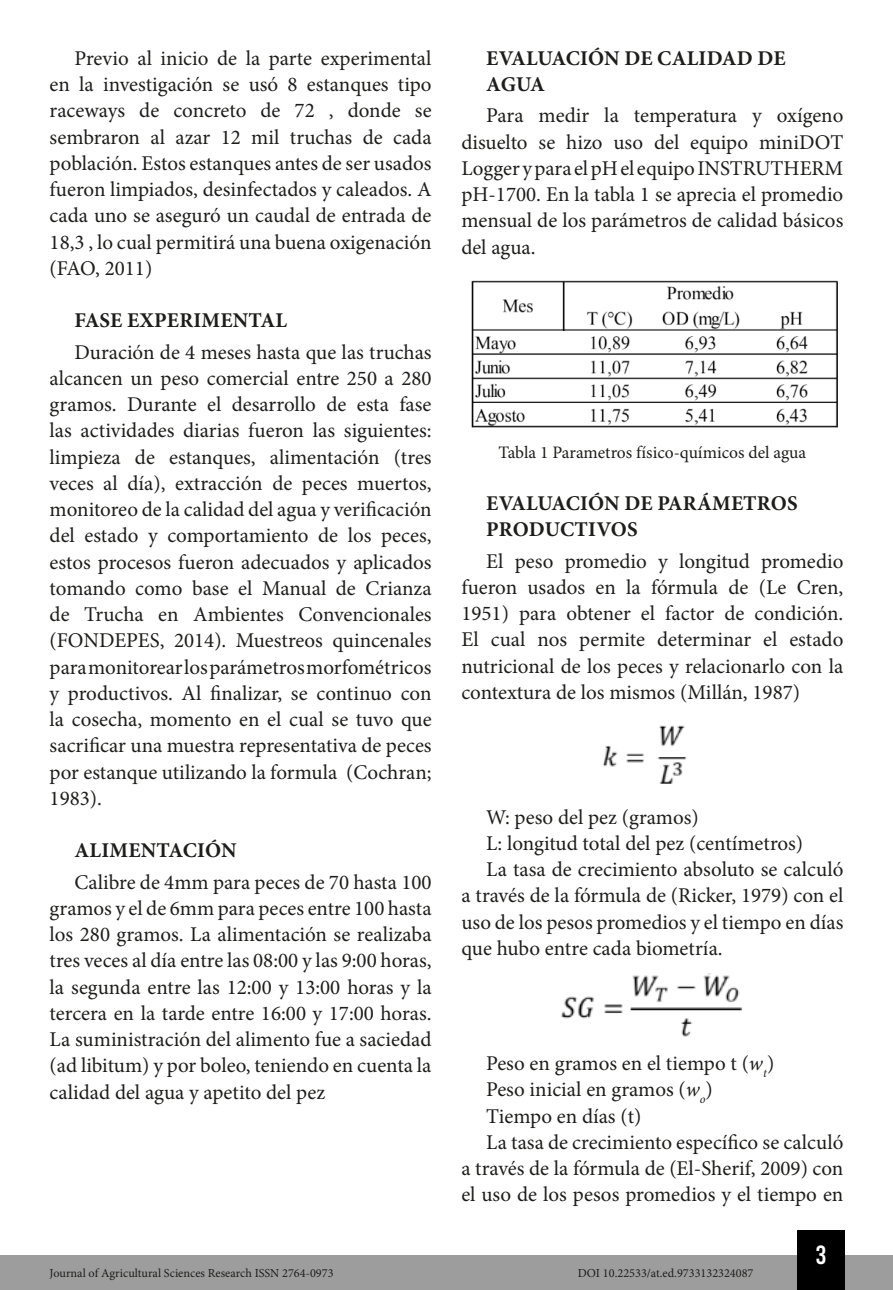
<style>
.page{position:relative;width:893px;height:1290px;background:#fff}
.page>*{position:absolute;margin:0;border:0;box-sizing:border-box;transform-origin:0 0}
.t1{font:26.25px "Bebas Kai";color:#fff}
.t2{font:21px/26.2px "Minion Pro";color:#1d1d1b;text-align:justify}
.t3{font:700 21px/26.2px "Minion Pro";letter-spacing:.01em;color:#1d1d1b}
.t4{font:17.5px "Minion Pro";color:#1d1d1b}
.t5{font:12.25px "Minion Pro";color:#1d1d1b}
.s1{font-style:italic}
</style>
<div class="page">
<div style="left:0;top:1255px;width:893px;height:35px;background:#9d9d9d"></div>
<div style="left:797px;top:1230px;width:48px;height:60px;background:#000"></div>
<img style="left:471px;top:280px;width:367px;height:148px">
<img style="left:602px;top:725px;width:85px;height:59px">
<img style="left:561px;top:973px;width:181px;height:64px">
<p class="t2" style="left:50px;top:45px;width:384px;text-indent:25px">Previo al inicio de la parte experimental en la investigación se usó 8 estanques tipo raceways de concreto de 72 , donde se sembraron al azar 12 mil truchas de cada población. Estos estanques antes de ser usados fueron limpiados, desinfectados y caleados. A cada uno se aseguró un caudal de entrada de 18,3 , lo cual permitirá una buena oxigenación (FAO, 2011)</p>
<p class="t3" style="left:75px;top:307px;width:214px">FASE EXPERIMENTAL</p>
<p class="t2" style="left:50px;top:339px;width:384px;text-indent:25px">Duración de 4 meses hasta que las truchas alcancen un peso comercial entre 250 a 280 gramos. Durante el desarrollo de esta fase las actividades diarias fueron las siguientes: limpieza de estanques, alimentación (tres veces al día), extracción de peces muertos, monitoreo de la calidad del agua y verificación del estado y comportamiento de los peces, estos procesos fueron adecuados y aplicados tomando como base el Manual de Crianza de Trucha en Ambientes Convencionales (FONDEPES, 2014). Muestreos quincenales para monitorear los parámetros morfométricos y productivos. Al finalizar, se continuo con la cosecha, momento en el cual se tuvo que sacrificar una muestra representativa de peces por estanque utilizando la formula (Cochran; 1983).</p>
<p class="t3" style="left:75px;top:837px;width:164px">ALIMENTACIÓN</p>
<p class="t2" style="left:50px;top:869px;width:384px;text-indent:25px">Calibre de 4mm para peces de 70 hasta 100 gramos y el de 6mm para peces entre 100 hasta los 280 gramos. La alimentación se realizaba tres veces al día entre las 08:00 y las 9:00 horas, la segunda entre las 12:00 y 13:00 horas y la tercera en la tarde entre 16:00 y 17:00 horas.<br>La suministración del alimento fue a saciedad (ad libitum) y por boleo, teniendo en cuenta la calidad del agua y apetito del pez</p>
<p class="t3" style="left:486px;top:45px;width:301px">EVALUACIÓN DE CALIDAD DE<br>AGUA</p>
<p class="t2" style="left:461px;top:103px;width:383px;text-indent:25px">Para medir la temperatura y oxígeno disuelto se hizo uso del equipo miniDOT Logger y para el pH el equipo INSTRUTHERM pH-1700. En la tabla 1 se aprecia el promedio mensual de los parámetros de calidad básicos del agua.</p>
<p class="t4" style="left:498px;top:440px;width:309px">Tabla 1 Parametros físico-químicos del agua</p>
<p class="t3" style="left:486px;top:490px;width:313px">EVALUACIÓN DE PARÁMETROS<br>PRODUCTIVOS</p>
<p class="t2" style="left:461px;top:548px;width:384px;text-indent:25px">El peso promedio y longitud promedio fueron usados en la fórmula de (Le Cren, 1951) para obtener el factor de condición.<br>El cual nos permite determinar el estado nutricional de los peces y relacionarlo con la contextura de los mismos (Millán, 1987)</p>
<p class="t2" style="left:486px;top:804px;width:214px">W: peso del pez (gramos)</p>
<p class="t2" style="left:486px;top:830px;width:319px">L: longitud total del pez (centímetros)</p>
<p class="t2" style="left:486px;top:856px;width:359px">La tasa de crecimiento absoluto se calculó</p>
<p class="t2" style="left:461px;top:883px;width:384px">a través de la fórmula de (Ricker, 1979) con el</p>
<p class="t2" style="left:461px;top:909px;width:384px">uso de los pesos promedios y el tiempo en días</p>
<p class="t2" style="left:461px;top:935px;width:263px">que hubo entre cada biometría.</p>
<p class="t2" style="left:486px;top:1050px;width:290px">Peso en gramos en el tiempo t (<span class="s1">w</span><sub>t</sub>)</p>
<p class="t2" style="left:486px;top:1076px;width:228px">Peso inicial en gramos (<span class="s1">w</span><sub>o</sub>)</p>
<p class="t2" style="left:486px;top:1103px;width:157px">Tiempo en días (t)</p>
<p class="t2" style="left:486px;top:1129px;width:359px">La tasa de crecimiento específico se calculó</p>
<p class="t2" style="left:461px;top:1155px;width:384px">a través de la fórmula de (El-Sherif, 2009) con</p>
<p class="t2" style="left:461px;top:1181px;width:384px">el uso de los pesos promedios y el tiempo en</p>
<p class="t1" style="left:816px;top:1241px;width:12px">3</p>
<p class="t5" style="left:50px;top:1265px;width:285px">Journal of Agricultural Sciences Research ISSN 2764-0973</p>
<p class="t5" style="left:578px;top:1265px;width:177px">DOI 10.22533/at.ed.9733132324087</p>
</div>
